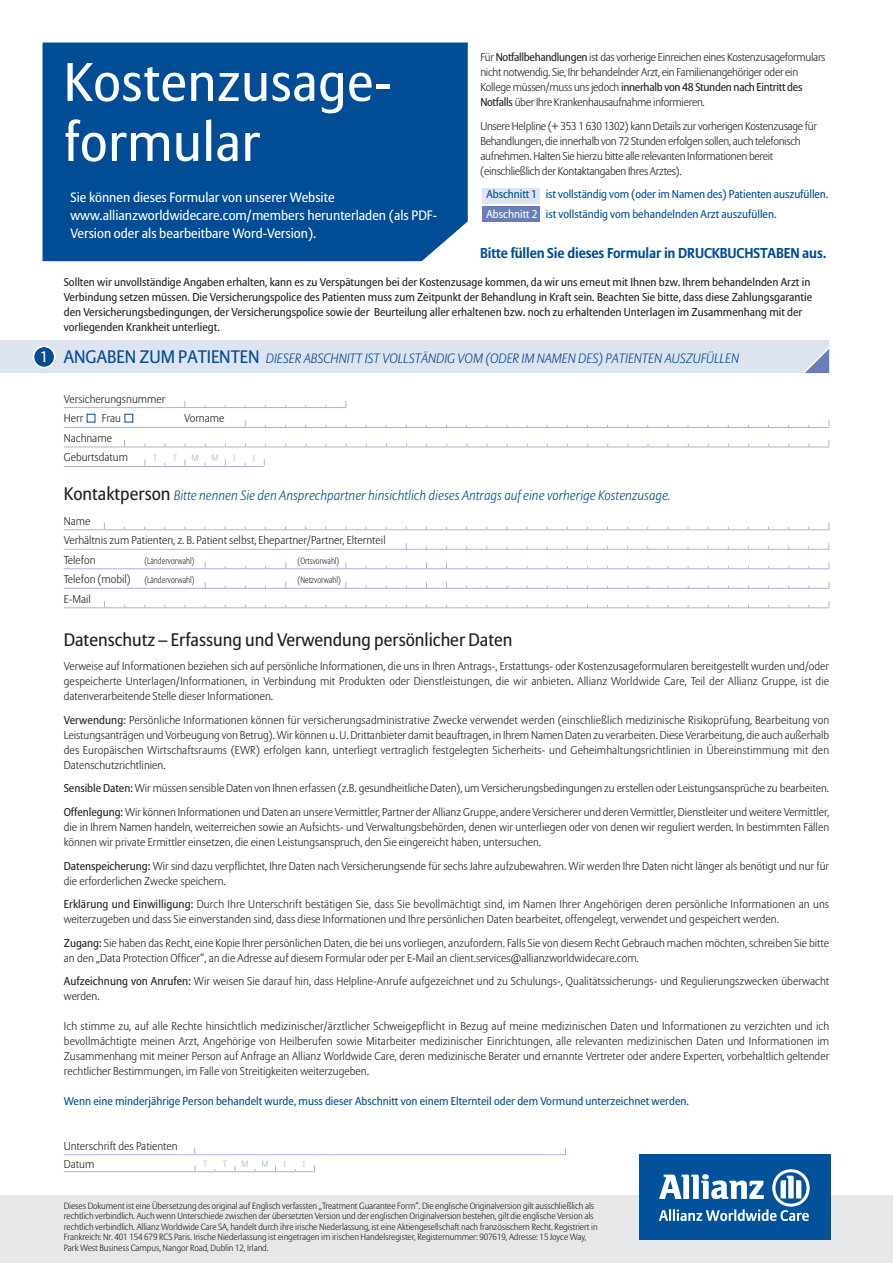
<style>
.page{position:relative;width:893px;height:1263px;background:#fff}
.page>*{position:absolute;margin:0;border:0;box-sizing:border-box;transform-origin:0 0}
.t1{font:54px/60px "Allianz Sans";letter-spacing:.01em;color:#fff}
.t2{font:18px "Allianz Sans";color:#231f20}
.t3{font:700 14.25px "Allianz Sans";letter-spacing:-.01em;color:#014d95}
.t4{font:italic 300 13.5px "Allianz Sans";color:#014d95}
.t5{font:13.5px/18px "Allianz Sans";color:#fff}
.t6{font:300 11.25px/15px "Allianz Sans";color:#231f20}
.t7{font:300 11.25px/15px "Allianz Sans";letter-spacing:-.025em;color:#231f20}
.t8{font:11.25px/15px "Allianz Sans";color:#231f20}
.t9{font:11.25px/19.5px "Allianz Sans";color:#014d95}
.t10{font:300 9px/10.5px "Allianz Sans";letter-spacing:-.01em;color:#231f20}
.t11{font:300 9px "Allianz Sans";letter-spacing:-.01em;color:#231f20;scale:.85 1}
.t12{font:300 9px "Allianz Sans";color:#a9b4d6}
.s1{font-weight:400}
.s2{color:#fff}
.s3{font-weight:400;font-style:normal;font-size:15.3px;color:#fff}
.s4{font-weight:400;font-style:normal;font-size:18px}
.s5{font-weight:400;font-style:normal;font-size:18px;color:#231f20}
.s6{font-size:11.25px}
</style>
<div class="page">
<div style="left:482px;top:188px;width:57px;height:16px;background:#dee3f0"></div>
<div style="left:482px;top:206px;width:57px;height:16px;background:#677fb6"></div>
<hr style="left:64px;top:407px;width:283px;height:1px;background:#a9b4d6">
<hr style="left:64px;top:427px;width:765px;height:1px;background:#a9b4d6">
<hr style="left:64px;top:447px;width:765px;height:1px;background:#a9b4d6">
<hr style="left:64px;top:466px;width:200px;height:1px;background:#a9b4d6">
<hr style="left:64px;top:529px;width:765px;height:1px;background:#a9b4d6">
<hr style="left:64px;top:549px;width:765px;height:1px;background:#a9b4d6">
<hr style="left:64px;top:568px;width:765px;height:1px;background:#a9b4d6">
<hr style="left:64px;top:588px;width:765px;height:1px;background:#a9b4d6">
<hr style="left:64px;top:607px;width:765px;height:1px;background:#a9b4d6">
<hr style="left:64px;top:1154px;width:502px;height:1px;background:#a9b4d6">
<hr style="left:64px;top:1171px;width:251px;height:1px;background:#a9b4d6">
<div style="left:43px;top:43px;width:425px;height:218px;background:#014d95"></div>
<div style="left:0;top:1195px;width:893px;height:68px;background:#e6e7e9"></div>
<div style="left:639px;top:1154px;width:191px;height:85px;background:#01529a"></div>
<svg style="left:659px;top:1169px;width:151px;height:52px"></svg>
<div style="left:0;top:341px;width:829px;height:32px;background:#dee3f0"></div>
<svg style="left:33px;top:346px;width:22px;height:22px"></svg>
<svg style="left:803px;top:347px;width:27px;height:27px"></svg>
<h1 class="t1" style="left:64px;top:56px;width:329px">Kostenzusage&shy;formular</h1>
<p class="t7" style="left:480px;top:50px;width:347px">Für <span class="s1">Notfallbehandlungen</span> ist das vorherige Einreichen eines Kostenzusageformulars nicht notwendig. Sie, Ihr behandelnder Arzt, ein Familienangehöriger oder ein Kollege müssen/muss uns jedoch <span class="s1">innerhalb von 48 Stunden nach Eintritt des Notfalls</span> über Ihre Krankenhausaufnahme informieren.</p>
<p class="t7" style="left:480px;top:119px;width:338px">Unsere Helpline (+ 353 1 630 1302) kann Details zur vorherigen Kostenzusage für Behandlungen, die innerhalb von 72 Stunden erfolgen sollen, auch telefonisch aufnehmen. Halten Sie hierzu bitte alle relevanten Informationen bereit (einschließlich der Kontaktangaben Ihres Arztes).</p>
<p class="t9" style="left:486px;top:186px;width:344px">Abschnitt 1 ist vollständig vom (oder im Namen des) Patienten auszufüllen.<br><span class="s2">Abschnitt 2</span> ist vollständig vom behandelnden Arzt auszufüllen.</p>
<p class="t3" style="left:480px;top:248px;width:348px">Bitte füllen Sie dieses Formular in DRUCKBUCHSTABEN aus.</p>
<p class="t5" style="left:70px;top:190px;width:368px">Sie können dieses Formular von unserer Website www.allianzworldwidecare.com/members herunterladen (als PDF-<br>Version oder als bearbeitbare Word-Version).</p>
<p class="t8" style="left:64px;top:275px;width:750px">Sollten wir unvollständige Angaben erhalten, kann es zu Verspätungen bei der Kostenzusage kommen, da wir uns erneut mit Ihnen bzw. Ihrem behandelnden Arzt in Verbindung setzen müssen. Die Versicherungspolice des Patienten muss zum Zeitpunkt der Behandlung in Kraft sein. Beachten Sie bitte, dass diese Zahlungsgarantie den Versicherungsbedingungen, der Versicherungspolice sowie der Beurteilung aller erhaltenen bzw. noch zu erhaltenden Unterlagen im Zusammenhang mit der vorliegenden Krankheit unterliegt.</p>
<p class="t4" style="left:40px;top:352px;width:700px"><span class="s3">1</span> <span class="s4">ANGABEN ZUM PATIENTEN</span> DIESER ABSCHNITT IST VOLLSTÄNDIG VOM (ODER IM NAMEN DES) PATIENTEN AUSZUFÜLLEN</p>
<p class="t6" style="left:64px;top:390px;width:103px;line-height:19.5px">Versicherungsnummer<br>Herr</p>
<p class="t6" style="left:102px;top:412px;width:21px">Frau</p>
<p class="t6" style="left:184px;top:412px;width:42px">Vorname</p>
<p class="t6" style="left:64px;top:429px;width:66px;line-height:19.5px">Nachname<br>Geburtsdatum</p>
<p class="t12" style="left:153px;top:454px;width:6px">T</p>
<p class="t12" style="left:173px;top:454px;width:6px">T</p>
<p class="t12" style="left:191px;top:454px;width:8px">M</p>
<p class="t12" style="left:211px;top:454px;width:8px">M</p>
<p class="t12" style="left:234px;top:454px;width:4px">J</p>
<p class="t12" style="left:253px;top:454px;width:4px">J</p>
<p class="t4" style="left:64px;top:490px;width:608px"><span class="s5">Kontaktperson</span> Bitte nennen Sie den Ansprechpartner hinsichtlich dieses Antrags auf eine vorherige Kostenzusage.</p>
<p class="t6" style="left:64px;top:512px;width:323px;line-height:19.5px">Name<br>Verhältnis zum Patienten, z. B. Patient selbst, Ehepartner/Partner, Elternteil<br>Telefon</p>
<p class="t11" style="left:145px;top:557px;width:60px">(Ländervorwahl)</p>
<p class="t11" style="left:298px;top:557px;width:50px">(Ortsvorwahl)</p>
<p class="t11" style="left:64px;top:576px;width:155px"><span class="s6">Telefon (mobil)</span> (Ländervorwahl)</p>
<p class="t11" style="left:298px;top:576px;width:52px">(Netzvorwahl)</p>
<p class="t6" style="left:64px;top:592px;width:29px">E-Mail</p>
<h2 class="t2" style="left:64px;top:632px;width:450px">Datenschutz – Erfassung und Verwendung persönlicher Daten</h2>
<p class="t6" style="left:64px;top:660px;width:767px;text-align:justify">Verweise auf Informationen beziehen sich auf persönliche Informationen, die uns in Ihren Antrags-, Erstattungs- oder Kostenzusageformularen bereitgestellt wurden und/oder gespeicherte Unterlagen/Informationen, in Verbindung mit Produkten oder Dienstleistungen, die wir anbieten. Allianz Worldwide Care, Teil der Allianz Gruppe, ist die datenverarbeitende Stelle dieser Informationen.</p>
<p class="t6" style="left:64px;top:713px;width:767px;text-align:justify"><span class="s1">Verwendung:</span> Persönliche Informationen können für versicherungsadministrative Zwecke verwendet werden (einschließlich medizinische Risikoprüfung, Bearbeitung von Leistungsanträgen und Vorbeugung von Betrug). Wir können u. U. Drittanbieter damit beauftragen, in Ihrem Namen Daten zu verarbeiten. Diese Verarbeitung, die auch außerhalb des Europäischen Wirtschaftsraums (EWR) erfolgen kann, unterliegt vertraglich festgelegten Sicherheits- und Geheimhaltungsrichtlinien in Übereinstimmung mit den Datenschutzrichtlinien.</p>
<p class="t6" style="left:64px;top:778px;width:767px;line-height:23.5px"><span class="s1">Sensible Daten:</span> Wir müssen sensible Daten von Ihnen erfassen (z.B. gesundheitliche Daten), um Versicherungsbedingungen zu erstellen oder Leistungsansprüche zu bearbeiten.<br><span class="s1">Offenlegung:</span> Wir können Informationen und Daten an unsere Vermittler, Partner der Allianz Gruppe, andere Versicherer und deren Vermittler, Dienstleiter und weitere Vermittler,</p>
<p class="t6" style="left:64px;top:820px;width:767px">die in Ihrem Namen handeln, weiterreichen sowie an Aufsichts- und Verwaltungsbehörden, denen wir unterliegen oder von denen wir reguliert werden. In bestimmten Fällen können wir private Ermittler einsetzen, die einen Leistungsanspruch, den Sie eingereicht haben, untersuchen.</p>
<p class="t6" style="left:64px;top:859px;width:767px"><span class="s1">Datenspeicherung:</span> Wir sind dazu verpflichtet, Ihre Daten nach Versicherungsende für sechs Jahre aufzubewahren. Wir werden Ihre Daten nicht länger als benötigt und nur für die erforderlichen Zwecke speichern.</p>
<p class="t6" style="left:64px;top:897px;width:767px"><span class="s1">Erklärung und Einwilligung:</span> Durch Ihre Unterschrift bestätigen Sie, dass Sie bevollmächtigt sind, im Namen Ihrer Angehörigen deren persönliche Informationen an uns weiterzugeben und dass Sie einverstanden sind, dass diese Informationen und Ihre persönlichen Daten bearbeitet, offengelegt, verwendet und gespeichert werden.</p>
<p class="t6" style="left:64px;top:936px;width:767px"><span class="s1">Zugang:</span> Sie haben das Recht, eine Kopie Ihrer persönlichen Daten, die bei uns vorliegen, anzufordern. Falls Sie von diesem Recht Gebrauch machen möchten, schreiben Sie bitte an den „Data Protection Officer“, an die Adresse auf diesem Formular oder per E-Mail an client.services@allianzworldwidecare.com.</p>
<p class="t6" style="left:64px;top:974px;width:767px"><span class="s1">Aufzeichnung von Anrufen:</span> Wir weisen Sie darauf hin, dass Helpline-Anrufe aufgezeichnet und zu Schulungs-, Qualitätssicherungs- und Regulierungszwecken überwacht werden.</p>
<p class="t6" style="left:64px;top:1019px;width:767px;text-align:justify">Ich stimme zu, auf alle Rechte hinsichtlich medizinischer/ärztlicher Schweigepflicht in Bezug auf meine medizinischen Daten und Informationen zu verzichten und ich bevollmächtigte meinen Arzt, Angehörige von Heilberufen sowie Mitarbeiter medizinischer Einrichtungen, alle relevanten medizinischen Daten und Informationen im Zusammenhang mit meiner Person auf Anfrage an Allianz Worldwide Care, deren medizinische Berater und ernannte Vertreter oder andere Experten, vorbehaltlich geltender rechtlicher Bestimmungen, im Falle von Streitigkeiten weiterzugeben.</p>
<p class="t9" style="left:64px;top:1092px;width:627px">Wenn eine minderjährige Person behandelt wurde, muss dieser Abschnitt von einem Elternteil oder dem Vormund unterzeichnet werden.</p>
<p class="t6" style="left:64px;top:1138px;width:115px;line-height:18px">Unterschrift des Patienten<br>Datum</p>
<p class="t12" style="left:203px;top:1160px;width:6px">T</p>
<p class="t12" style="left:223px;top:1160px;width:6px">T</p>
<p class="t12" style="left:241px;top:1160px;width:8px">M</p>
<p class="t12" style="left:261px;top:1160px;width:8px">M</p>
<p class="t12" style="left:284px;top:1160px;width:4px">J</p>
<p class="t12" style="left:303px;top:1160px;width:4px">J</p>
<p class="t10" style="left:64px;top:1201px;width:535px">Dieses Dokument ist eine Übersetzung des original auf Englisch verfassten „Treatment Guarantee Form“. Die englische Originalversion gilt ausschließlich als rechtlich verbindlich. Auch wenn Unterschiede zwischen der übersetzten Version und der englischen Originalversion bestehen, gilt die englische Version als rechtlich verbindlich. Allianz Worldwide Care SA, handelt durch ihre irische Niederlassung, ist eine Aktiengesellschaft nach französischem Recht. Registriert in Frankreich: Nr. 401 154 679 RCS Paris. Irische Niederlassung ist eingetragen im irischen Handelsregister, Registernummer: 907619, Adresse: 15 Joyce Way, Park West Business Campus, Nangor Road, Dublin 12, Irland.</p>
</div>
